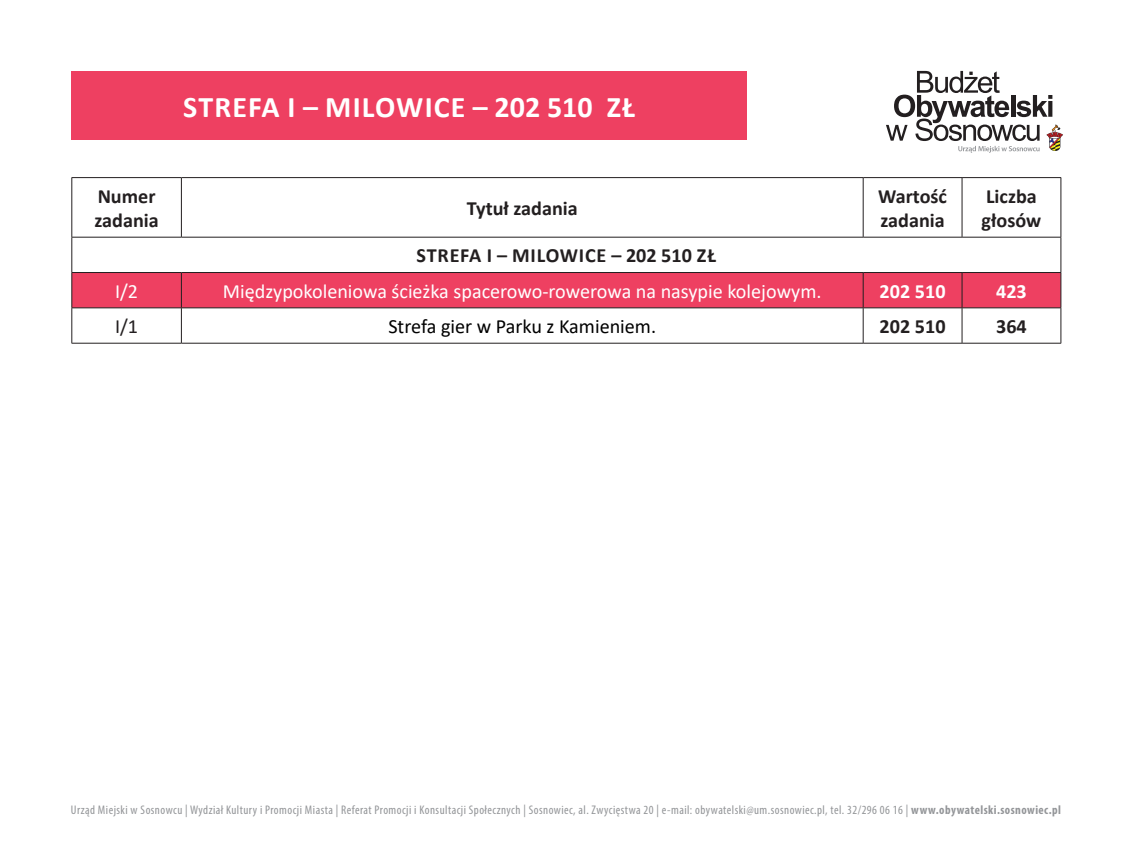
<style>
.page{position:relative;width:1134px;height:851px;background:#fff}
.page>*{position:absolute;margin:0;border:0;box-sizing:border-box;transform-origin:0 0}
.t1{font:700 30px "Calibri";letter-spacing:.04em;color:#fff}
.Styl_akapitowy_1{font:20.12px "Calibri";color:#fff}
.Styl_akapitowy_1-2{font:700 20.12px/24.2px "Calibri";color:#231f20}
.Styl_akapitowy_1-3{font:20.12px "Calibri";color:#000}
.Styl_akapitowy_1-4{font:700 20.12px "Calibri";letter-spacing:.04em;color:#231f20}
.Styl_akapitowy_1-5{font:700 20.12px "Calibri";color:#fff}
.Styl_akapitowy_1-6{font:20.12px "Calibri";color:#231f20}
.t2{font:condensed 12.5px "Myriad Pro";letter-spacing:.035em;color:#939598}
.s1{font-weight:700}
</style>
<div class="page">
<svg style="left:886px;top:71px;width:177px;height:82px"></svg>
<div style="left:71px;top:71px;width:676px;height:69px;background:#ee4061"></div>
<div style="left:72px;top:273px;width:988px;height:34px;background:#ee4061"></div>
<hr style="left:71px;top:177px;width:110px;height:1px;background:#231f20">
<hr style="left:71px;top:178px;width:1px;height:59px;background:#231f20">
<hr style="left:181px;top:177px;width:682px;height:1px;background:#231f20">
<hr style="left:181px;top:178px;width:1px;height:59px;background:#231f20">
<hr style="left:863px;top:177px;width:99px;height:1px;background:#231f20">
<hr style="left:863px;top:178px;width:1px;height:59px;background:#231f20">
<hr style="left:962px;top:177px;width:99px;height:1px;background:#231f20">
<hr style="left:962px;top:178px;width:1px;height:59px;background:#231f20">
<hr style="left:1060px;top:178px;width:1px;height:59px;background:#231f20">
<hr style="left:71px;top:237px;width:110px;height:1px;background:#231f20">
<hr style="left:71px;top:237px;width:1px;height:35px;background:#231f20">
<hr style="left:181px;top:237px;width:682px;height:1px;background:#231f20">
<hr style="left:863px;top:237px;width:99px;height:1px;background:#231f20">
<hr style="left:962px;top:237px;width:99px;height:1px;background:#231f20">
<hr style="left:1060px;top:237px;width:1px;height:35px;background:#231f20">
<hr style="left:71px;top:272px;width:110px;height:1px;background:#231f20">
<hr style="left:71px;top:273px;width:1px;height:34px;background:#231f20">
<hr style="left:181px;top:272px;width:682px;height:1px;background:#231f20">
<hr style="left:181px;top:273px;width:1px;height:34px;background:#231f20">
<hr style="left:863px;top:272px;width:99px;height:1px;background:#231f20">
<hr style="left:863px;top:273px;width:1px;height:34px;background:#231f20">
<hr style="left:962px;top:272px;width:99px;height:1px;background:#231f20">
<hr style="left:962px;top:273px;width:1px;height:34px;background:#231f20">
<hr style="left:1060px;top:273px;width:1px;height:34px;background:#231f20">
<hr style="left:71px;top:308px;width:1px;height:35px;background:#231f20">
<hr style="left:71px;top:307px;width:110px;height:1px;background:#231f20">
<hr style="left:181px;top:307px;width:682px;height:1px;background:#231f20">
<hr style="left:863px;top:307px;width:99px;height:1px;background:#231f20">
<hr style="left:962px;top:307px;width:99px;height:1px;background:#231f20">
<hr style="left:181px;top:308px;width:1px;height:35px;background:#231f20">
<hr style="left:863px;top:308px;width:1px;height:35px;background:#231f20">
<hr style="left:962px;top:308px;width:1px;height:35px;background:#231f20">
<hr style="left:1060px;top:308px;width:1px;height:35px;background:#231f20">
<hr style="left:71px;top:343px;width:110px;height:1px;background:#231f20">
<hr style="left:181px;top:343px;width:682px;height:1px;background:#231f20">
<hr style="left:863px;top:343px;width:99px;height:1px;background:#231f20">
<hr style="left:962px;top:343px;width:99px;height:1px;background:#231f20">
<p class="t1" style="left:183px;top:86px;width:453px">STREFA I – MILOWICE – 202 510 ZŁ</p>
<p class="Styl_akapitowy_1-2" style="left:94px;top:184px;width:66px">Numer zadania</p>
<p class="Styl_akapitowy_1-2" style="left:467px;top:196px;width:113px">Tytuł zadania</p>
<p class="Styl_akapitowy_1-4" style="left:417px;top:241px;width:301px">STREFA I – MILOWICE – 202 510 ZŁ</p>
<p class="Styl_akapitowy_1-2" style="left:878px;top:184px;width:70px">Wartość</p>
<p class="Styl_akapitowy_1-2" style="left:880px;top:208px;width:66px">zadania</p>
<p class="Styl_akapitowy_1-2" style="left:982px;top:184px;width:61px">Liczba głosów</p>
<p class="Styl_akapitowy_1" style="left:115px;top:277px;width:25px">I/2</p>
<p class="Styl_akapitowy_1" style="left:223px;top:277px;width:600px">Międzypokoleniowa ścieżka spacerowo-rowerowa na nasypie kolejowym.</p>
<p class="Styl_akapitowy_1-5" style="left:880px;top:277px;width:67px">202 510</p>
<p class="Styl_akapitowy_1-5" style="left:996px;top:277px;width:32px">423</p>
<p class="Styl_akapitowy_1-6" style="left:115px;top:312px;width:25px">I/1</p>
<p class="Styl_akapitowy_1-3" style="left:388px;top:312px;width:269px">Strefa gier w Parku z Kamieniem.</p>
<p class="Styl_akapitowy_1-2" style="left:880px;top:314px;width:67px">202 510</p>
<p class="Styl_akapitowy_1-2" style="left:996px;top:314px;width:32px">364</p>
<p class="t2" style="left:71px;top:802px;width:992px">Urząd Miejski w Sosnowcu | Wydział Kultury i Promocji Miasta | Referat Promocji i Konsultacji Społecznych | Sosnowiec, al. Zwycięstwa 20 | e-mail: obywatelski@um.sosnowiec.pl, tel. 32/296 06 16 | <span class="s1">www.obywatelski.sosnowiec.pl</span></p>
</div>
